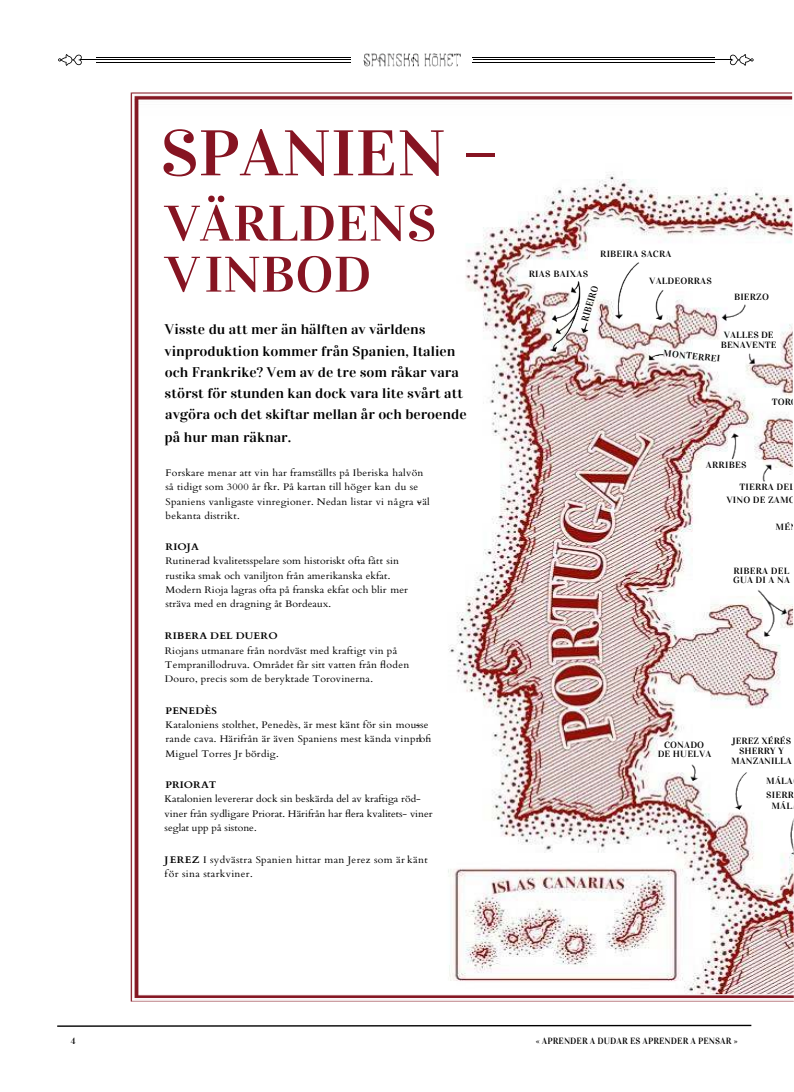
<style>
.page{position:relative;width:794px;height:1092px;background:#fff}
.page>*{position:absolute;margin:0;border:0;box-sizing:border-box;transform-origin:0 0}
.t1{font:64.5px "Vidaloka";color:#861422;scale:1.09 1}
.t2{font:50px/51px "Vidaloka";color:#861422;scale:1.09 1}
.t3{font:14px/21.3px "Vidaloka";color:#000;scale:1.09 1}
.t4{font:9.8px "Vidaloka";color:#000;scale:.93 1}
.t5{font:9.6px/14.2px "Cardo";letter-spacing:.015em;color:#000;scale:1.09 1}
.t6{font:700 9.6px "Cardo";letter-spacing:.015em;color:#000;scale:1.09 1}
.t7{font:9px/9.7px "Vidaloka";letter-spacing:.015em;color:#000;text-align:center;scale:1.09 1}
.t8{font:9px "Vidaloka";letter-spacing:.015em;color:#000}
.s1{font-weight:700}
</style>
<div class="page">
<img style="left:130px;top:92px;width:663px;height:910px">
<svg style="left:58px;top:54px;width:293px;height:12px"></svg>
<svg style="left:363px;top:53px;width:98px;height:14px"></svg>
<svg style="left:472px;top:54px;width:282px;height:12px"></svg>
<hr style="left:57px;top:1024px;width:694px;height:2px;background:#1d1d1b">
<p class="t8" style="left:71px;top:1035px;width:6px">4</p>
<h1 class="t1" style="left:160px;top:116px;width:312px">SPANIEN –</h1>
<h2 class="t2" style="left:165px;top:198px;width:250px">VÄRLDENS<br>VINBOD</h2>
<h3 class="t3" style="left:164px;top:319px;width:279px">Visste du att mer än hälften av världens vinproduktion kommer från Spanien, Italien och Frankrike? Vem av de tre som råkar vara störst för stunden kan dock vara lite svårt att avgöra och det skiftar mellan år och beroende</h3>
<h3 class="t3" style="left:164px;top:426px;width:118px">på hur man räknar.</h3>
<p class="t5" style="left:166px;top:466px;width:244px">Forskare menar att vin har framställts på Iberiska halvön så tidigt som 3000 år fkr. På kartan till höger kan du se<br>Spaniens vanligaste vinregioner. Nedan listar vi några väl</p>
<p class="t5" style="left:417px;top:495px;width:6px">-</p>
<p class="t5" style="left:165px;top:509px;width:69px">bekanta distrikt.</p>
<p class="t6" style="left:165px;top:543px;width:32px">RIOJA</p>
<p class="t5" style="left:165px;top:554px;width:224px">Rutinerad kvalitetsspelare som historiskt ofta fått sin rustika smak och vaniljton från amerikanska ekfat.<br>Modern Rioja lagras ofta på franska ekfat och blir mer sträva med en dragning åt Bordeaux.</p>
<p class="t6" style="left:165px;top:632px;width:105px">RIBERA DEL DUERO</p>
<p class="t5" style="left:165px;top:644px;width:226px">Riojans utmanare från nordväst med kraftigt vin på<br>Tempranillodruva. Området får sitt vatten från floden<br>Douro, precis som de beryktade Torovinerna.</p>
<p class="t6" style="left:165px;top:706px;width:49px">PENEDÈS</p>
<p class="t5" style="left:165px;top:718px;width:243px">Kataloniens stolthet, Penedès, är mest känt för sin mousse</p>
<p class="t5" style="left:165px;top:718px;width:245px;text-indent:250px">- rande cava. Härifrån är även Spaniens mest kända vinprol fi<br>Miguel Torres Jr bördig.</p>
<p class="t6" style="left:165px;top:781px;width:48px">PRIORAT</p>
<p class="t5" style="left:164px;top:792px;width:247px">Katalonien levererar dock sin beskärda del av kraftiga röd&shy;viner från sydligare Priorat. Härifrån har flera kvalitets- viner seglat upp på sistone.</p>
<p class="t5" style="left:164px;top:852px;width:243px"><span class="s1">JEREZ</span> I sydvästra Spanien hittar man Jerez som är känt för sina starkviner.</p>
<p class="t7" style="left:600px;top:248px;width:67px">RIBEIRA SACRA</p>
<p class="t7" style="left:528px;top:269px;width:56px">RIAS BAIXAS</p>
<p class="t4" style="left:579px;top:319px;width:40px;rotate:-73deg">RIBEIRO</p>
<p class="t7" style="left:649px;top:276px;width:59px">VALDEORRAS</p>
<p class="t7" style="left:733px;top:292px;width:34px">BIERZO</p>
<p class="t7" style="left:720px;top:330px;width:53px">VALLES DE<br>BENAVENTE</p>
<p class="t7" style="left:663px;top:348px;width:54px;rotate:5deg">MONTERREI</p>
<p class="t7" style="left:771px;top:397px;width:19px">TOR</p>
<p class="t7" style="left:705px;top:459px;width:39px">ARRIBES</p>
<p class="t7" style="left:726px;top:479px;width:65px;line-height:13.5px;text-align:right">TIERRA DEL<br>VINO DE ZAMO</p>
<p class="t7" style="left:775px;top:522px;width:21px">MÉN</p>
<p class="t7" style="left:732px;top:565px;width:54px;text-align:left">RIBERA DEL<br>GUA DI A NA</p>
<p class="t7" style="left:657px;top:739px;width:51px">CONADO<br>DE HUELVA</p>
<p class="t7" style="left:731px;top:736px;width:57px">JEREZ XÉRÉS<br>SHERRY Y<br>MANZANILLA</p>
<p class="t7" style="left:766px;top:774px;width:27px;line-height:13.5px;text-align:left">MÁLA<br>SIERR</p>
<p class="t7" style="left:771px;top:800px;width:20px">MÁL</p>
<p class="t8" style="left:535px;top:1035px;width:203px">« APRENDER A DUDAR ES APRENDER A PENSAR »</p>
</div>
